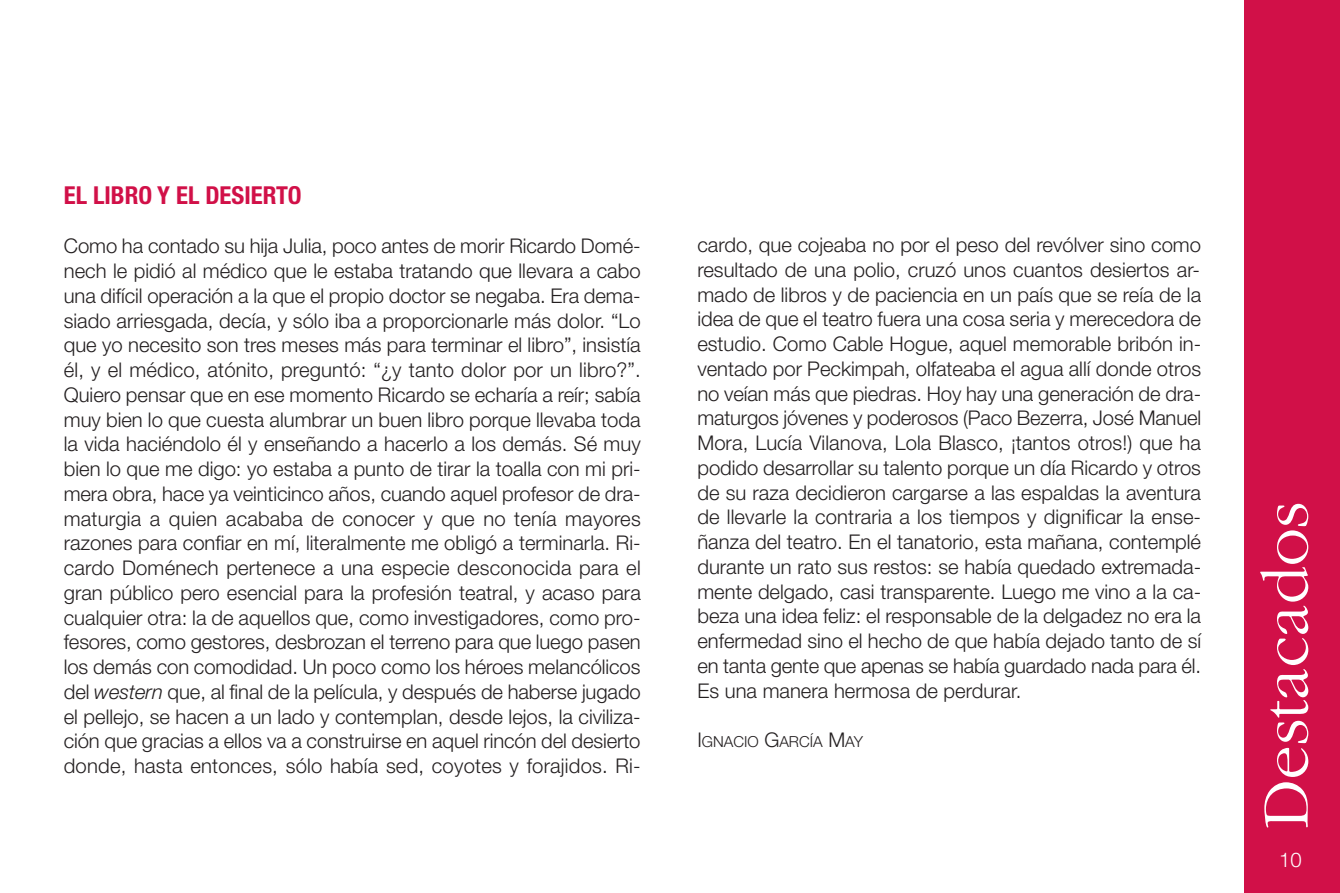
<style>
.page{position:relative;width:1340px;height:893px;background:#fff}
.page>*{position:absolute;margin:0;border:0;box-sizing:border-box;transform-origin:0 0}
.t1{font:300 67.5px "Garamond";color:#fff}
.t2{font:700 condensed 24.75px "Helvetica Neue";color:#d11048}
.t3{font:300 20.25px/24.8px "Helvetica Neue";color:#231f20;text-align:justify}
.t4{font:300 20.25px "Helvetica Neue";color:#fff}
.t5{font:300 15.3px "Helvetica Neue";color:#231f20}
.s1{font-style:italic}
.s2{font-size:20.25px}
</style>
<div class="page">
<div style="left:1244px;top:0;width:95px;height:893px;background:#d11048"></div>
<p class="t2" style="left:64px;top:180px;width:239px">EL LIBRO Y EL DESIERTO</p>
<p class="t3" style="left:64px;top:233px;width:578px">Como ha contado su hija Julia, poco antes de morir Ricardo Domé&shy;nech le pidió al médico que le estaba tratando que llevara a cabo una difícil operación a la que el propio doctor se negaba. Era dema&shy;siado arriesgada, decía, y sólo iba a proporcionarle más dolor. “Lo que yo necesito son tres meses más para terminar el libro”, insistía él, y el médico, atónito, preguntó: “¿y tanto dolor por un libro?”.<br>Quiero pensar que en ese momento Ricardo se echaría a reír; sabía muy bien lo que cuesta alumbrar un buen libro porque llevaba toda la vida haciéndolo él y enseñando a hacerlo a los demás. Sé muy bien lo que me digo: yo estaba a punto de tirar la toalla con mi pri&shy;mera obra, hace ya veinticinco años, cuando aquel profesor de dra&shy;maturgia a quien acababa de conocer y que no tenía mayores razones para confiar en mí, literalmente me obligó a terminarla. Ri&shy;cardo Doménech pertenece a una especie desconocida para el gran público pero esencial para la profesión teatral, y acaso para cualquier otra: la de aquellos que, como investigadores, como pro&shy;fesores, como gestores, desbrozan el terreno para que luego pasen los demás con comodidad. Un poco como los héroes melancólicos del <span class="s1">western</span> que, al final de la película, y después de haberse jugado el pellejo, se hacen a un lado y contemplan, desde lejos, la civiliza&shy;ción que gracias a ellos va a construirse en aquel rincón del desierto donde, hasta entonces, sólo había sed, coyotes y forajidos. Ri-</p>
<p class="t3" style="left:697px;top:232px;width:505px">cardo, que cojeaba no por el peso del revólver sino como resultado de una polio, cruzó unos cuantos desiertos ar&shy;mado de libros y de paciencia en un país que se reía de la idea de que el teatro fuera una cosa seria y merecedora de estudio. Como Cable Hogue, aquel memorable bribón in&shy;ventado por Peckimpah, olfateaba el agua allí donde otros no veían más que piedras. Hoy hay una generación de dra&shy;maturgos jóvenes y poderosos (Paco Bezerra, José Manuel Mora, Lucía Vilanova, Lola Blasco, ¡tantos otros!) que ha podido desarrollar su talento porque un día Ricardo y otros de su raza decidieron cargarse a las espaldas la aventura de llevarle la contraria a los tiempos y dignificar la ense&shy;ñanza del teatro. En el tanatorio, esta mañana, contemplé durante un rato sus restos: se había quedado extremada&shy;mente delgado, casi transparente. Luego me vino a la ca&shy;beza una idea feliz: el responsable de la delgadez no era la enfermedad sino el hecho de que había dejado tanto de sí en tanta gente que apenas se había guardado nada para él.<br>Es una manera hermosa de perdurar.</p>
<p class="t5" style="left:697px;top:732px;width:167px"><span class="s2">I</span>GNACIO <span class="s2">G</span>ARCÍA <span class="s2">M</span>AY</p>
<h1 class="t1" style="left:1244px;top:829px;width:329px;rotate:-90deg">Destacados</h1>
<p class="t4" style="left:1279px;top:847px;width:24px">10</p>
</div>
